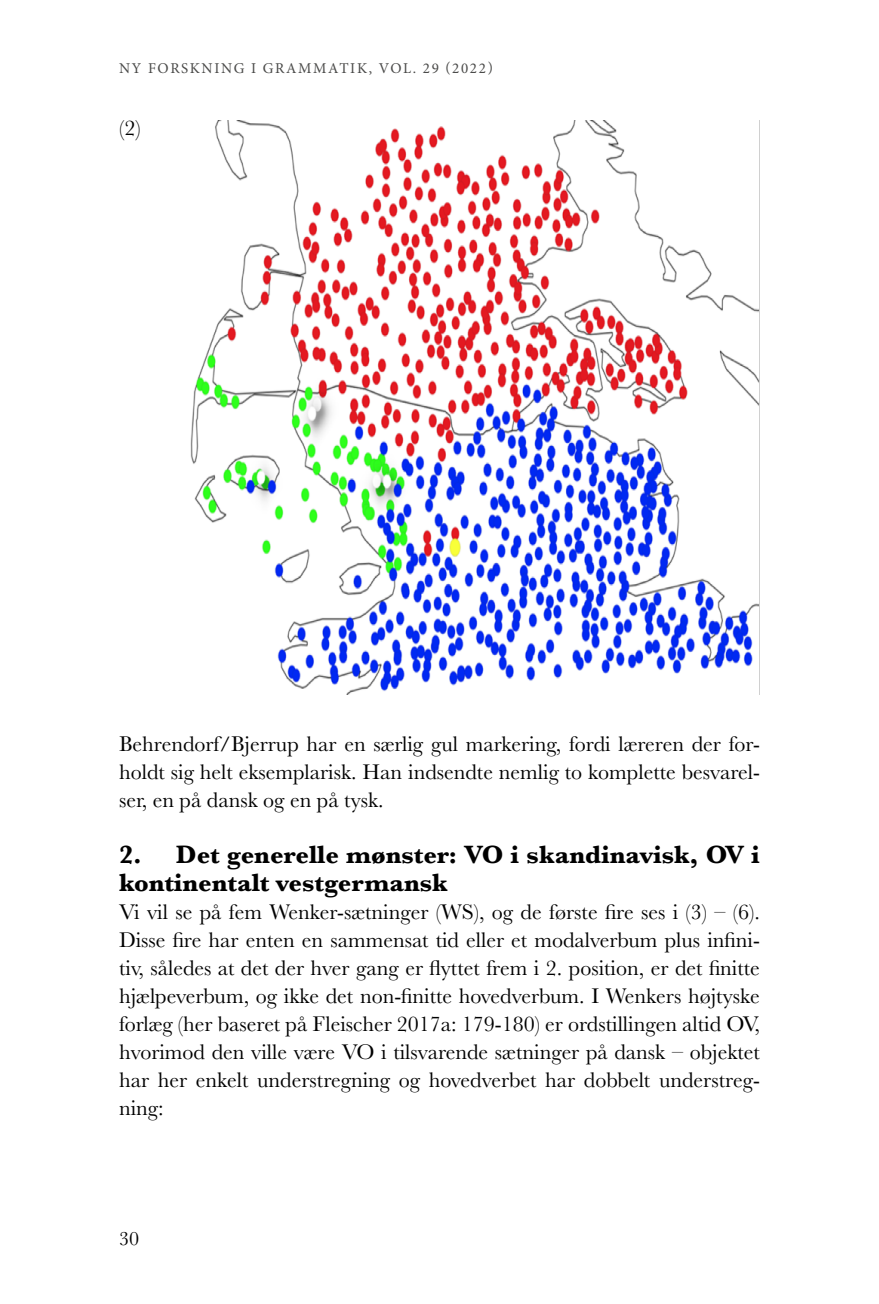
<style>
.page{position:relative;width:879px;height:1304px;background:#fff}
.page>*{position:absolute;margin:0;border:0;box-sizing:border-box;transform-origin:0 0}
.t1{font:700 26px/28px "Baskerville";color:#000}
.t2{font:22px/28px "Baskerville";color:#000;text-align:justify}
.t3{font:20px "Baskerville";color:#000}
.t4{font:15px "Minion Pro";letter-spacing:.11em;color:#4a4a49}
</style>
<div class="page">
<img style="left:190px;top:121px;width:570px;height:574px">
<p class="t4" style="left:119px;top:58px;width:375px">NY FORSKNING I GRAMMATIK, VOL. 29 (2022)</p>
<p class="t2" style="left:119px;top:114px;width:23px">(2)</p>
<p class="t2" style="left:119px;top:730px;width:642px">Behrendorf/Bjerrup har en særlig gul markering, fordi læreren der for&shy;holdt sig helt eksemplarisk. Han indsendte nemlig to komplette besvarel&shy;ser, en på dansk og en på tysk.</p>
<h3 class="t1" style="left:119px;top:840px;width:642px">2. Det generelle mønster: VO i skandinavisk, OV i kontinentalt vestgermansk</h3>
<p class="t2" style="left:119px;top:898px;width:642px">Vi vil se på fem Wenker-sætninger (WS), og de første fire ses i (3) – (6).<br>Disse fire har enten en sammensat tid eller et modalverbum plus infini&shy;tiv, således at det der hver gang er flyttet frem i 2. position, er det finitte hjælpeverbum, og ikke det non-finitte hovedverbum. I Wenkers højtyske forlæg (her baseret på Fleischer 2017a: 179-180) er ordstillingen altid OV, hvorimod den ville være VO i tilsvarende sætninger på dansk – objektet har her enkelt understregning og hovedverbet har dobbelt understreg&shy;ning:</p>
<p class="t3" style="left:119px;top:1225px;width:22px">30</p>
</div>
